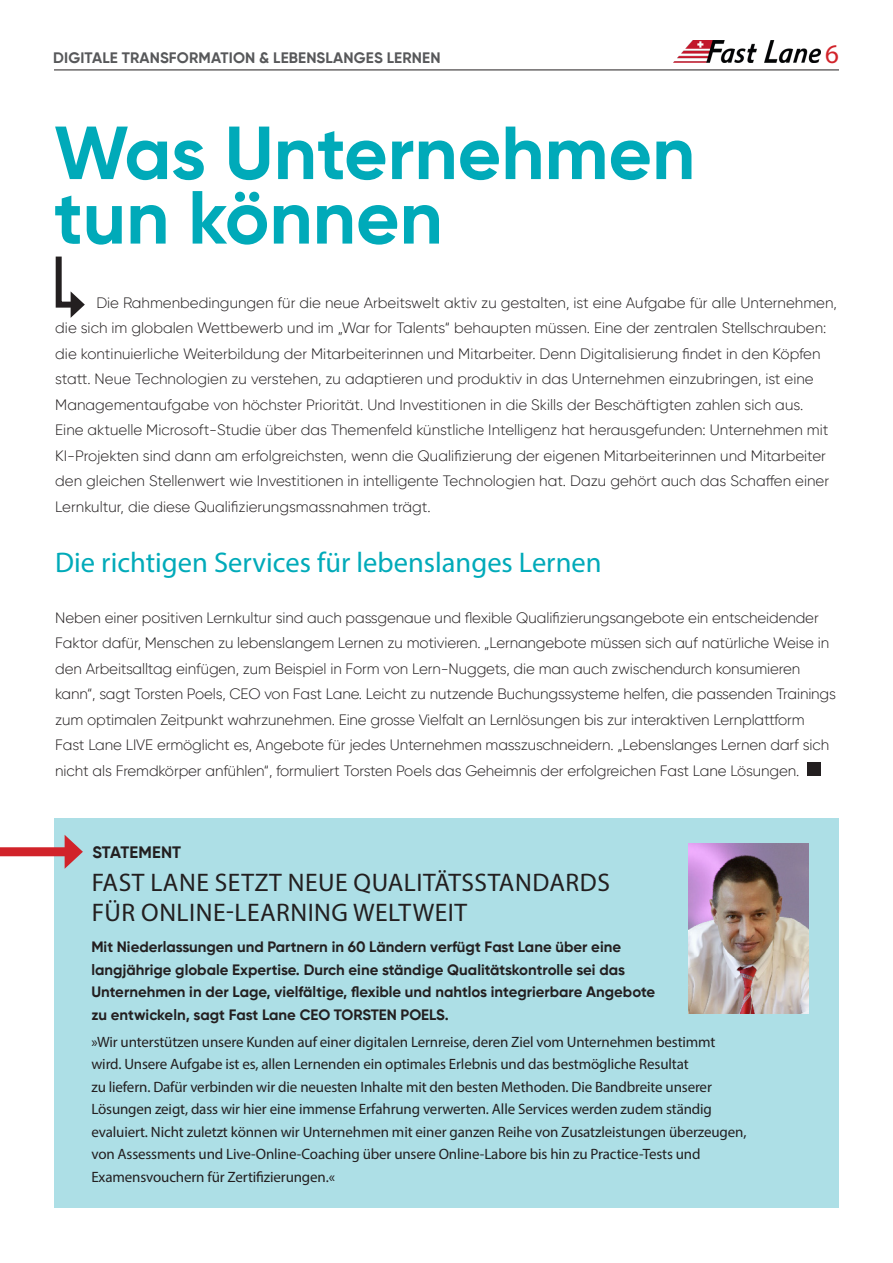
<style>
.page{position:relative;width:893px;height:1263px;background:#fff}
.page>*{position:absolute;margin:0;border:0;box-sizing:border-box;transform-origin:0 0}
.Headline{font:700 75px/64.5px "Gilroy";color:#00aab9}
.Zwischenheadline{font:28.5px "Myriad Pro";color:#00aab9}
.Einf__Abs{font:27px "Myriad Pro";color:#d1232a}
.Einf__Abs-2{font:25.5px/30px "Myriad Pro";letter-spacing:.02em;color:#231f20}
.Einf__Abs-3{font:700 16.5px "Gilroy";letter-spacing:.01em;color:#231f20}
.Kopfzeile{font:700 15.15px "Gilroy";letter-spacing:.01em;color:#57585a}
.Copy-Text{font:300 15px/25.5px "Gilroy";letter-spacing:-.01em;color:#231f20}
.Einf__Abs-4{font:15px/22.5px "Myriad Pro";letter-spacing:-.01em;color:#231f20}
.Einf__Abs-5{font:700 15px/22.5px "Gilroy";color:#231f20}
</style>
<div class="page">
<img style="left:673px;top:41px;width:147px;height:21px">
<div style="left:807px;top:762px;width:13px;height:14px;background:#231f20"></div>
<svg style="left:55px;top:256px;width:30px;height:62px"></svg>
<hr style="left:54px;top:70px;width:785px;height:1px;background:#231f20">
<div style="left:54px;top:818px;width:785px;height:390px;background:#addfe6"></div>
<div style="left:0;top:847px;width:72px;height:9px;background:#d1232a"></div>
<svg style="left:65px;top:835px;width:18px;height:34px"></svg>
<img style="left:689px;top:843px;width:120px;height:170px">
<p class="Kopfzeile" style="left:53px;top:48px;width:389px">DIGITALE TRANSFORMATION &amp; LEBENSLANGES LERNEN</p>
<p class="Einf__Abs" style="left:825px;top:37px;width:15px">6</p>
<p class="Headline" style="left:54px;top:120px;width:643px">Was Unternehmen tun können</p>
<p class="Copy-Text" style="left:55px;top:290px;width:783px;text-indent:41px">Die Rahmenbedingungen für die neue Arbeitswelt aktiv zu gestalten, ist eine Aufgabe für alle Unternehmen, die sich im globalen Wettbewerb und im „War for Talents“ behaupten müssen. Eine der zentralen Stellschrauben: die kontinuierliche Weiterbildung der Mitarbeiterinnen und Mitarbeiter. Denn Digitalisierung findet in den Köpfen statt. Neue Technologien zu verstehen, zu adaptieren und produktiv in das Unternehmen einzubringen, ist eine Managementaufgabe von höchster Priorität. Und Investitionen in die Skills der Beschäftigten zahlen sich aus.<br>Eine aktuelle Microsoft-Studie über das Themenfeld künstliche Intelligenz hat herausgefunden: Unternehmen mit KI-Projekten sind dann am erfolgreichsten, wenn die Qualifizierung der eigenen Mitarbeiterinnen und Mitarbeiter den gleichen Stellenwert wie Investitionen in intelligente Technologien hat. Dazu gehört auch das Schaffen einer Lernkultur, die diese Qualifizierungsmassnahmen trägt.</p>
<p class="Zwischenheadline" style="left:55px;top:545px;width:548px">Die richtigen Services für lebenslanges Lernen</p>
<p class="Copy-Text" style="left:55px;top:605px;width:782px">Neben einer positiven Lernkultur sind auch passgenaue und flexible Qualifizierungsangebote ein entscheidender Faktor dafür, Menschen zu lebenslangem Lernen zu motivieren. „Lernangebote müssen sich auf natürliche Weise in den Arbeitsalltag einfügen, zum Beispiel in Form von Lern-Nuggets, die man auch zwischendurch konsumieren kann“, sagt Torsten Poels, CEO von Fast Lane. Leicht zu nutzende Buchungssysteme helfen, die passenden Trainings zum optimalen Zeitpunkt wahrzunehmen. Eine grosse Vielfalt an Lernlösungen bis zur interaktiven Lernplattform Fast Lane LIVE ermöglicht es, Angebote für jedes Unternehmen masszuschneidern. „Lebenslanges Lernen darf sich nicht als Fremdkörper anfühlen“, formuliert Torsten Poels das Geheimnis der erfolgreichen Fast Lane Lösungen.</p>
<p class="Einf__Abs-3" style="left:93px;top:841px;width:90px">STATEMENT</p>
<p class="Einf__Abs-2" style="left:92px;top:867px;width:520px">FAST LANE SETZT NEUE QUALITÄTSSTANDARDS<br>FÜR ONLINE-LEARNING WELTWEIT</p>
<p class="Einf__Abs-5" style="left:91px;top:936px;width:565px">Mit Niederlassungen und Partnern in 60 Ländern verfügt Fast Lane über eine langjährige globale Expertise. Durch eine ständige Qualitätskontrolle sei das Unternehmen in der Lage, vielfältige, flexible und nahtlos integrierbare Angebote zu entwickeln, sagt Fast Lane CEO TORSTEN POELS.</p>
<p class="Einf__Abs-4" style="left:91px;top:1030px;width:656px">»Wir unterstützen unsere Kunden auf einer digitalen Lernreise, deren Ziel vom Unternehmen bestimmt wird. Unsere Aufgabe ist es, allen Lernenden ein optimales Erlebnis und das bestmögliche Resultat<br>zu liefern. Dafür verbinden wir die neuesten Inhalte mit den besten Methoden. Die Bandbreite unserer Lösungen zeigt, dass wir hier eine immense Erfahrung verwerten. Alle Services werden zudem ständig evaluiert. Nicht zuletzt können wir Unternehmen mit einer ganzen Reihe von Zusatzleistungen überzeugen, von Assessments und Live-Online-Coaching über unsere Online-Labore bis hin zu Practice-Tests und Examensvouchern für Zertifizierungen.«</p>
</div>
